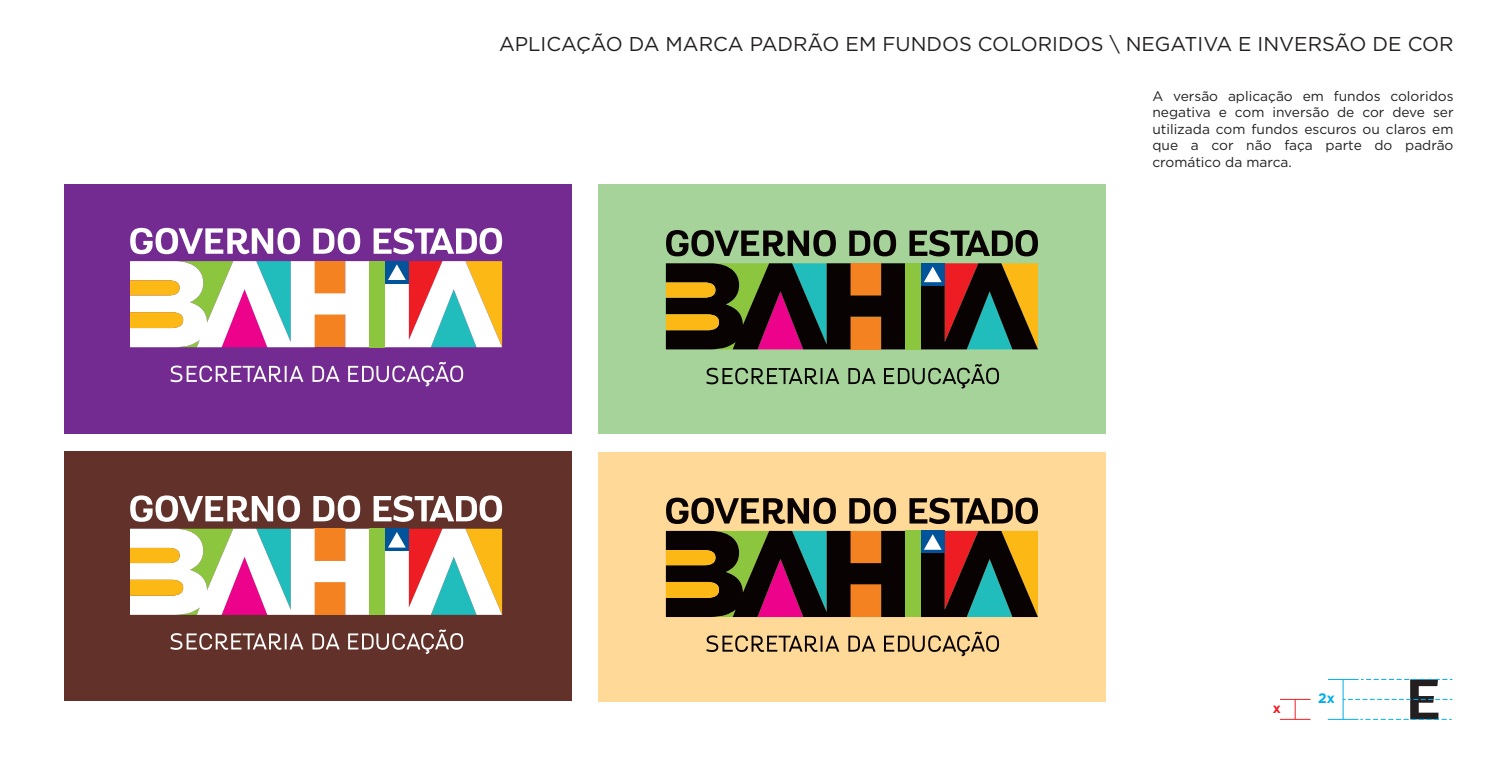
<style>
.page{position:relative;width:1489px;height:780px;background:#fff}
.page>*{position:absolute;margin:0;border:0;box-sizing:border-box;transform-origin:0 0}
.t1{font:20px "Gotham";color:#231f20}
.t2{font:13.75px/16.5px "Gotham";color:#231f20;text-align:justify}
.t3{font:700 13.75px "Gotham";color:#00adeb}
.t4{font:700 13.75px "Gotham";color:#ee1d23}
</style>
<div class="page">
<div style="left:64px;top:185px;width:507px;height:249px;background:#742b91"></div>
<div style="left:369px;top:261px;width:16px;height:86px;background:#8bc63e"></div>
<svg style="left:130px;top:261px;width:239px;height:86px;background:#e5d4bf"></svg>
<svg style="left:385px;top:261px;width:117px;height:86px;background:#d4c5b0"></svg>
<svg style="left:130px;top:228px;width:170px;height:26px"></svg>
<svg style="left:313px;top:228px;width:47px;height:26px"></svg>
<svg style="left:373px;top:228px;width:129px;height:26px"></svg>
<svg style="left:170px;top:365px;width:133px;height:17px"></svg>
<svg style="left:348px;top:361px;width:115px;height:25px"></svg>
<svg style="left:312px;top:366px;width:28px;height:16px"></svg>
<div style="left:64px;top:451px;width:507px;height:249px;background:#623129"></div>
<div style="left:369px;top:528px;width:16px;height:86px;background:#8bc63e"></div>
<svg style="left:130px;top:528px;width:239px;height:86px;background:#e4d3bd"></svg>
<svg style="left:385px;top:528px;width:117px;height:86px;background:#d4c4af"></svg>
<svg style="left:130px;top:495px;width:170px;height:27px"></svg>
<svg style="left:313px;top:495px;width:47px;height:27px"></svg>
<svg style="left:373px;top:495px;width:129px;height:27px"></svg>
<svg style="left:170px;top:633px;width:133px;height:16px"></svg>
<svg style="left:348px;top:629px;width:115px;height:25px"></svg>
<svg style="left:312px;top:633px;width:28px;height:16px"></svg>
<svg style="left:1343px;top:679px;width:109px;height:40px"></svg>
<hr style="left:1327px;top:679px;width:31px;height:1px;background:#00adeb">
<hr style="left:1327px;top:718px;width:31px;height:1px;background:#00adeb">
<hr style="left:1342px;top:679px;width:1px;height:40px;background:#00adeb">
<hr style="left:1279px;top:699px;width:31px;height:1px;background:#ee1d23">
<hr style="left:1279px;top:718px;width:31px;height:1px;background:#ee1d23">
<svg style="left:1294px;top:699px;width:1px;height:20px"></svg>
<div style="left:598px;top:185px;width:507px;height:249px;background:#a5d39a"></div>
<div style="left:598px;top:452px;width:507px;height:249px;background:#fed998"></div>
<div style="left:905px;top:263px;width:15px;height:86px;background:#8bc63e"></div>
<svg style="left:666px;top:263px;width:239px;height:86px;background:#4a3720"></svg>
<svg style="left:920px;top:263px;width:117px;height:86px;background:#52422c"></svg>
<svg style="left:666px;top:230px;width:169px;height:26px"></svg>
<svg style="left:849px;top:230px;width:47px;height:26px"></svg>
<svg style="left:909px;top:230px;width:128px;height:26px"></svg>
<svg style="left:706px;top:368px;width:133px;height:16px"></svg>
<svg style="left:884px;top:364px;width:115px;height:24px"></svg>
<svg style="left:848px;top:368px;width:27px;height:16px"></svg>
<div style="left:905px;top:531px;width:15px;height:86px;background:#8bc63e"></div>
<svg style="left:666px;top:531px;width:239px;height:86px;background:#4a361f"></svg>
<svg style="left:920px;top:531px;width:117px;height:86px;background:#52422b"></svg>
<svg style="left:666px;top:497px;width:169px;height:27px"></svg>
<svg style="left:849px;top:497px;width:47px;height:27px"></svg>
<svg style="left:909px;top:497px;width:128px;height:27px"></svg>
<svg style="left:706px;top:635px;width:133px;height:17px"></svg>
<svg style="left:884px;top:631px;width:115px;height:25px"></svg>
<svg style="left:848px;top:635px;width:27px;height:16px"></svg>
<h1 class="t1" style="left:499px;top:31px;width:955px">APLICAÇÃO DA MARCA PADRÃO EM FUNDOS COLORIDOS \ NEGATIVA E INVERSÃO DE COR</h1>
<p class="t2" style="left:1152px;top:87px;width:303px">A versão aplicação em fundos coloridos negativa e com inversão de cor deve ser utilizada com fundos escuros ou claros em que a cor não faça parte do padrão cromático da marca.</p>
<p class="t4" style="left:1272px;top:699px;width:10px">x</p>
<p class="t3" style="left:1318px;top:689px;width:18px">2x</p>
</div>
